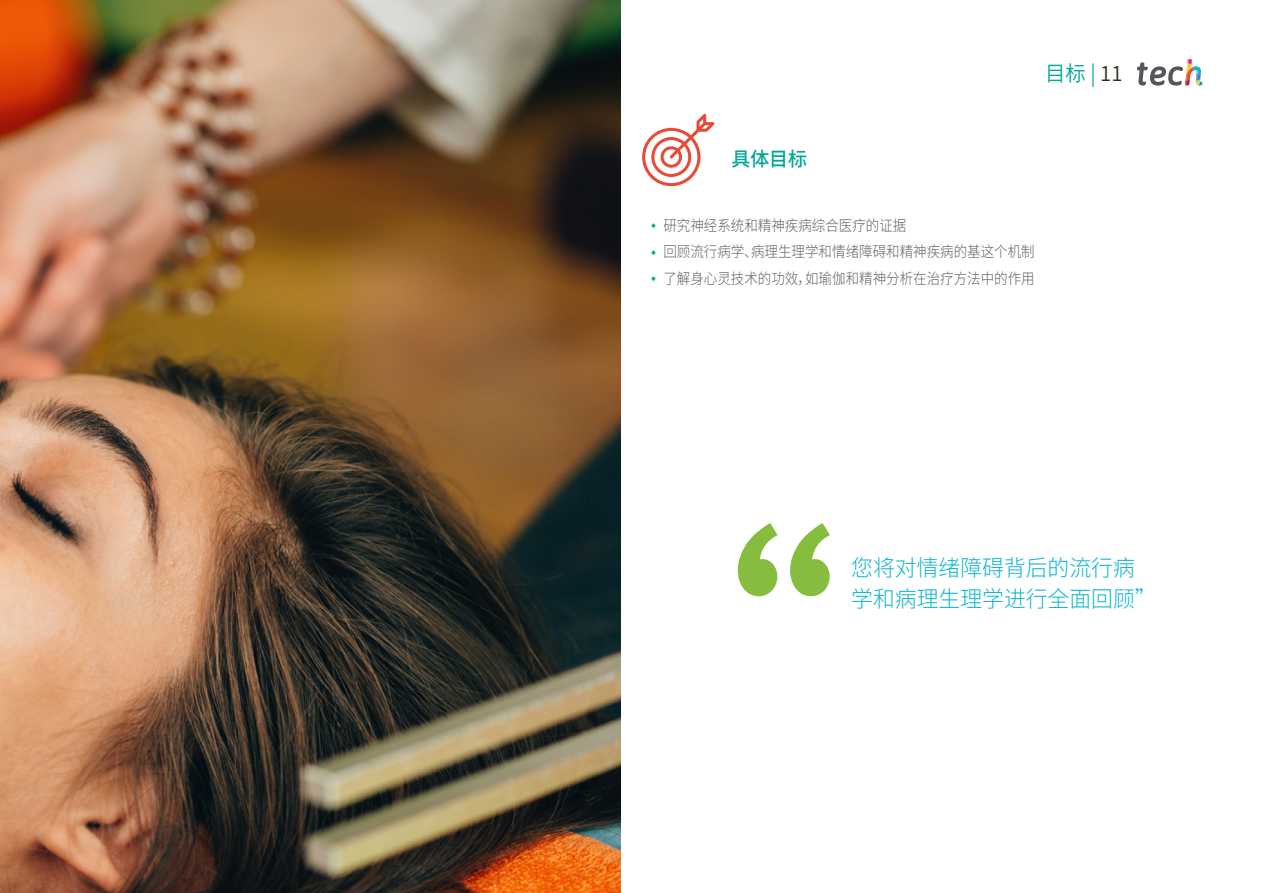
<style>
.page{position:relative;width:1263px;height:893px;background:#fff}
.page>*{position:absolute;margin:0;border:0;box-sizing:border-box;transform-origin:0 0}
.t1{font:300 22.5px/31.5px "Source Han Sans CN";color:#0fb6cf}
.t2{font:21px "Source Han Sans CN";color:#00a996}
.t3{font:500 19.5px "Source Han Sans CN";color:#00a996}
.t4{font:300 15px/26.7px "Source Han Sans CN";color:#61646a;scale:.9 1}
.s1{color:#312e20}
</style>
<div class="page">
<img style="left:0;top:0;width:621px;height:893px">
<svg style="left:642px;top:114px;width:72px;height:72px"></svg>
<svg style="left:1137px;top:59px;width:65px;height:27px"></svg>
<svg style="left:738px;top:523px;width:92px;height:73px"></svg>
<h2 class="t2" style="left:1045px;top:61px;width:79px">目标 | <span class="s1">11</span></h2>
<h3 class="t3" style="left:731px;top:147px;width:77px">具体目标</h3>
<p class="t4" style="left:663px;top:212px;width:414px">研究神经系统和精神疾病综合医疗的证据<br>回顾流行病学、病理生理学和情绪障碍和精神疾病的基这个机制了解身心灵技术的功效，如瑜伽和精神分析在治疗方法中的作用</p>
<h1 class="t1" style="left:851px;top:552px;width:307px">您将对情绪障碍背后的流行病学和病理生理学进行全面回顾”</h1>
</div>
